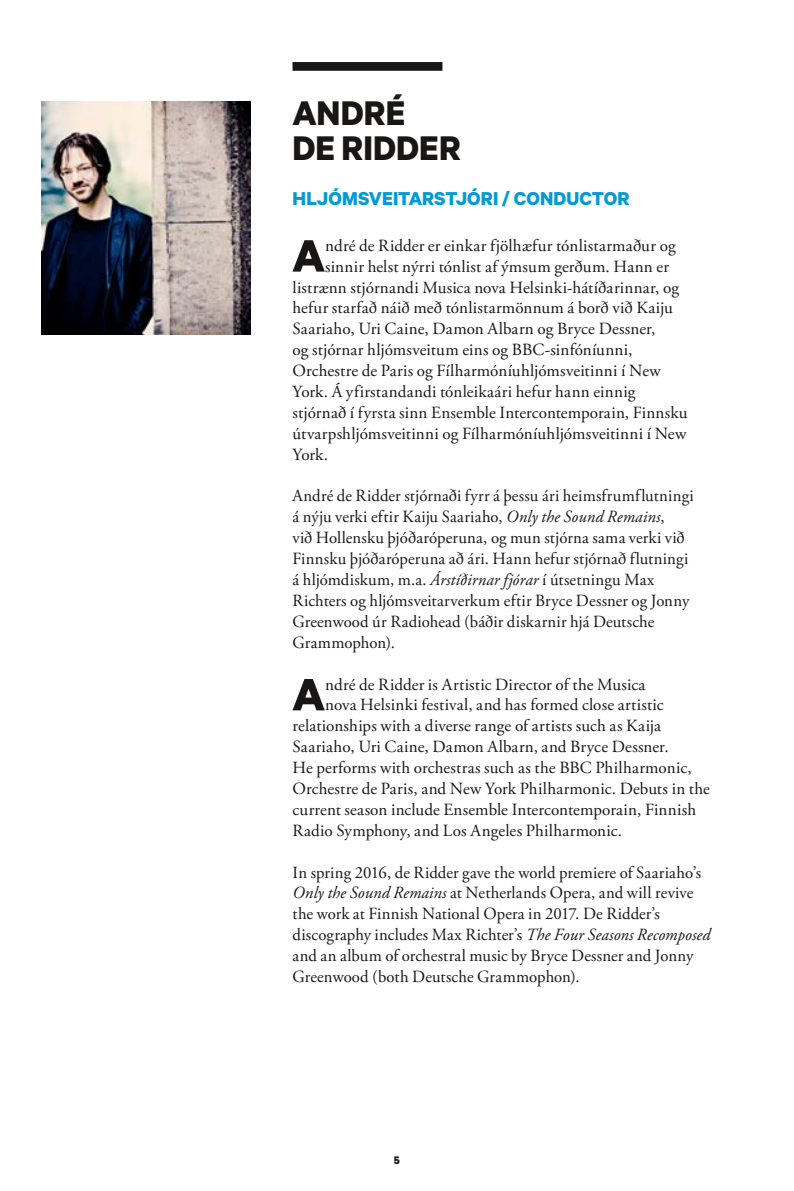
<style>
.page{position:relative;width:794px;height:1191px;background:#fff}
.page>*{position:absolute;margin:0;border:0;box-sizing:border-box;transform-origin:0 0}
.t1{font:700 51.1px "Calibre";color:#181716}
.t2{font:700 38.5px/35px "Calibre";letter-spacing:.005em;color:#181716}
.t3{font:700 21px "Calibre";letter-spacing:.005em;color:#009bd6}
.t4{font:17.15px/20.8px "Adobe Garamond Pro";letter-spacing:.01em;color:#181716}
.t5{font:700 12.25px "Calibre";color:#181716}
.s1{font-style:italic}
</style>
<div class="page">
<div style="left:292px;top:62px;width:150px;height:9px;background:#181716"></div>
<img style="left:42px;top:102px;width:209px;height:232px">
<h2 class="t2" style="left:292px;top:95px;width:170px">ANDRÉ<br>DE RIDDER</h2>
<p class="t3" style="left:292px;top:186px;width:338px">HLJÓMSVEITARSTJÓRI / CONDUCTOR</p>
<h1 class="t1" style="left:292px;top:224px;width:34px">A</h1>
<p class="t4" style="left:325px;top:235px;width:352px">ndré de Ridder er einkar fjölhæfur tónlistarmaður og</p>
<p class="t4" style="left:325px;top:256px;width:345px">sinnir helst nýrri tónlist af ýmsum gerðum. Hann er</p>
<p class="t4" style="left:292px;top:277px;width:388px">listrænn stjórnandi Musica nova Helsinki-hátíðarinnar, og</p>
<p class="t4" style="left:292px;top:298px;width:382px">hefur starfað náið með tónlistarmönnum á borð við Kaiju</p>
<p class="t4" style="left:292px;top:319px;width:364px">Saariaho, Uri Caine, Damon Albarn og Bryce Dessner,</p>
<p class="t4" style="left:292px;top:340px;width:341px">og stjórnar hljómsveitum eins og BBC-sinfóníunni,</p>
<p class="t4" style="left:292px;top:361px;width:370px">Orchestre de Paris og Fílharmóníuhljómsveitinni í New</p>
<p class="t4" style="left:292px;top:382px;width:344px">York. Á yfirstandandi tónleikaári hefur hann einnig</p>
<p class="t4" style="left:292px;top:402px;width:396px">stjórnað í fyrsta sinn Ensemble Intercontemporain, Finnsku</p>
<p class="t4" style="left:292px;top:423px;width:395px">útvarpshljómsveitinni og Fílharmóníuhljómsveitinni í New</p>
<p class="t4" style="left:292px;top:444px;width:37px">York.</p>
<p class="t4" style="left:292px;top:486px;width:403px">André de Ridder stjórnaði fyrr á þessu ári heimsfrumflutningi á nýju verki eftir Kaiju Saariaho, <span class="s1">Only the Sound Remains</span>,<br>við Hollensku þjóðaróperuna, og mun stjórna sama verki við Finnsku þjóðaróperuna að ári. Hann hefur stjórnað flutningi á hljómdiskum, m.a. <span class="s1">Árstíðirnar fjórar</span> í útsetningu Max Richters og hljómsveitarverkum eftir Bryce Dessner og Jonny Greenwood úr Radiohead (báðir diskarnir hjá Deutsche Grammophon).</p>
<h1 class="t1" style="left:292px;top:663px;width:34px">A</h1>
<p class="t4" style="left:325px;top:674px;width:322px">ndré de Ridder is Artistic Director of the Musica</p>
<p class="t4" style="left:325px;top:695px;width:340px">nova Helsinki festival, and has formed close artistic</p>
<p class="t4" style="left:292px;top:716px;width:370px">relationships with a diverse range of artists such as Kaija</p>
<p class="t4" style="left:292px;top:737px;width:378px">Saariaho, Uri Caine, Damon Albarn, and Bryce Dessner.</p>
<p class="t4" style="left:292px;top:758px;width:401px">He performs with orchestras such as the BBC Philharmonic,</p>
<p class="t4" style="left:292px;top:778px;width:419px">Orchestre de Paris, and New York Philharmonic. Debuts in the</p>
<p class="t4" style="left:292px;top:799px;width:405px">current season include Ensemble Intercontemporain, Finnish</p>
<p class="t4" style="left:292px;top:820px;width:331px">Radio Symphony, and Los Angeles Philharmonic.</p>
<p class="t4" style="left:292px;top:862px;width:419px">In spring 2016, de Ridder gave the world premiere of Saariaho’s <span class="s1">Only the Sound Remains</span> at Netherlands Opera, and will revive the work at Finnish National Opera in 2017. De Ridder’s discography includes Max Richter’s <span class="s1">The Four Seasons Recomposed </span>and an album of orchestral music by Bryce Dessner and Jonny Greenwood (both Deutsche Grammophon).</p>
<p class="t5" style="left:394px;top:1152px;width:8px">5</p>
</div>
